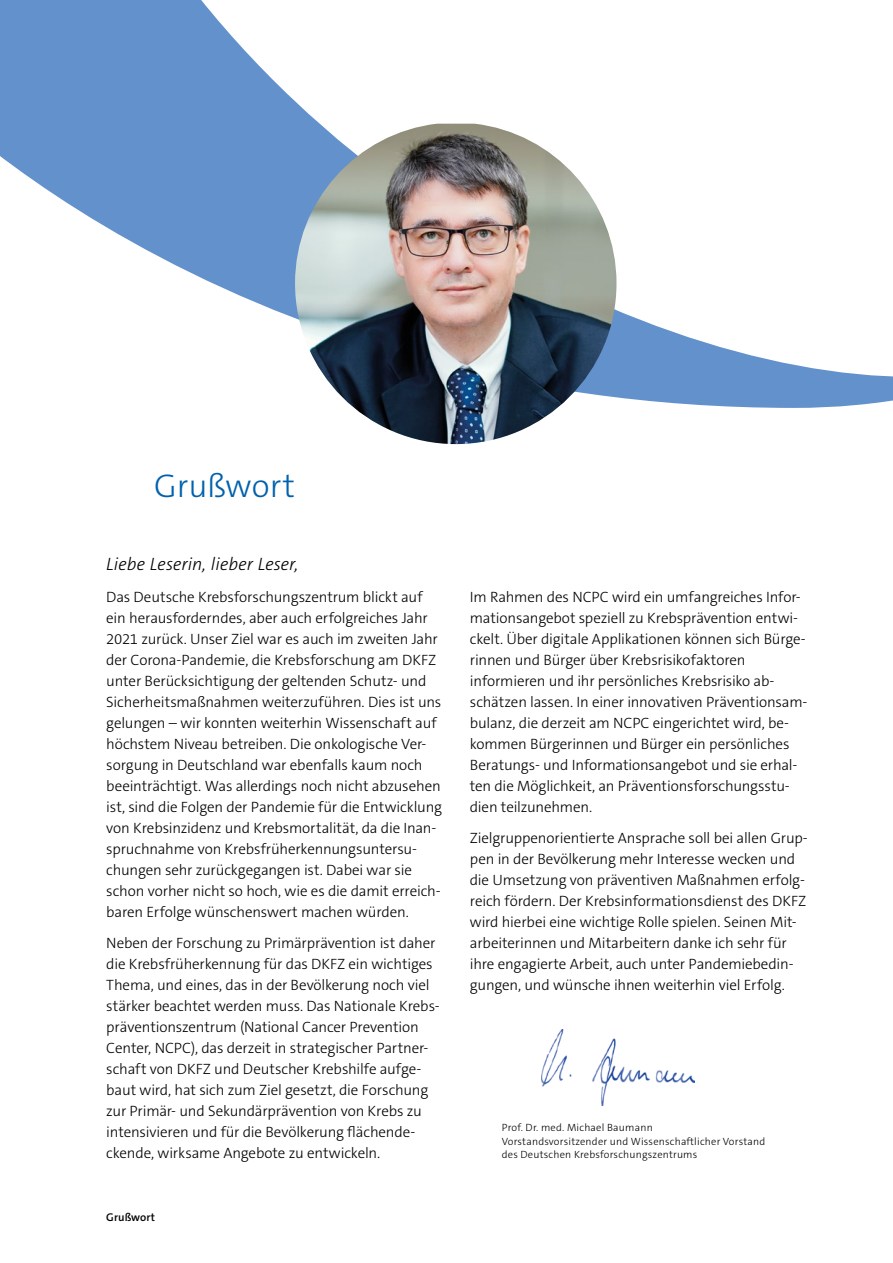
<style>
.page{position:relative;width:893px;height:1263px;background:#fff}
.page>*{position:absolute;margin:0;border:0;box-sizing:border-box;transform-origin:0 0}
.t1{font:300 33px "The Sans C5";color:#0061ad}
.t2{font:italic 300 18px "The Sans C5";color:#000}
.t3{font:300 15px/21px "The Sans C5";letter-spacing:-.01em;color:#000}
.t4{font:600 11.25px "The Sans C5";letter-spacing:.01em;color:#000}
.t5{font:300 10.5px/13.5px "The Sans C5";letter-spacing:.02em;color:#000}
</style>
<div class="page">
<svg style="left:0;top:0;width:893px;height:408px"></svg>
<img style="left:295px;top:124px;width:321px;height:320px">
<img style="left:541px;top:1029px;width:153px;height:77px">
<h1 class="t1" style="left:154px;top:464px;width:142px">Grußwort</h1>
<p class="t2" style="left:106px;top:552px;width:194px">Liebe Leserin, lieber Leser,</p>
<p class="t3" style="left:106px;top:586px;width:337px">Das Deutsche Krebsforschungszentrum blickt auf ein herausforderndes, aber auch erfolgreiches Jahr 2021 zurück. Unser Ziel war es auch im zweiten Jahr der Corona-Pandemie, die Krebsforschung am DKFZ unter Berücksichtigung der geltenden Schutz- und Sicherheitsmaßnahmen weiterzuführen. Dies ist uns gelungen – wir konnten weiterhin Wissenschaft auf höchstem Niveau betreiben. Die onkologische Ver&shy;sorgung in Deutschland war ebenfalls kaum noch beeinträchtigt. Was allerdings noch nicht abzusehen ist, sind die Folgen der Pandemie für die Entwicklung von Krebsinzidenz und Krebsmortalität, da die Inan&shy;spruchnahme von Krebsfrüherkennungsuntersu&shy;chungen sehr zurückgegangen ist. Dabei war sie schon vorher nicht so hoch, wie es die damit erreich&shy;baren Erfolge wünschenswert machen würden.</p>
<p class="t3" style="left:106px;top:933px;width:335px">Neben der Forschung zu Primärprävention ist daher die Krebsfrüherkennung für das DKFZ ein wichtiges Thema, und eines, das in der Bevölkerung noch viel stärker beachtet werden muss. Das Nationale Krebs&shy;präventionszentrum (National Cancer Prevention Center, NCPC), das derzeit in strategischer Partner&shy;schaft von DKFZ und Deutscher Krebshilfe aufge&shy;baut wird, hat sich zum Ziel gesetzt, die Forschung zur Primär- und Sekundärprävention von Krebs zu intensivieren und für die Bevölkerung flächende&shy;ckende, wirksame Angebote zu entwickeln.</p>
<p class="t4" style="left:106px;top:1210px;width:50px">Grußwort</p>
<p class="t3" style="left:470px;top:586px;width:339px">Im Rahmen des NCPC wird ein umfangreiches Infor&shy;mationsangebot speziell zu Krebsprävention entwi&shy;ckelt. Über digitale Applikationen können sich Bürge&shy;rinnen und Bürger über Krebsrisikofaktoren informieren und ihr persönliches Krebsrisiko ab&shy;schätzen lassen. In einer innovativen Präventionsam&shy;bulanz, die derzeit am NCPC eingerichtet wird, be&shy;kommen Bürgerinnen und Bürger ein persönliches Beratungs- und Informationsangebot und sie erhal&shy;ten die Möglichkeit, an Präventionsforschungsstu&shy;dien teilzunehmen.</p>
<p class="t3" style="left:470px;top:828px;width:339px">Zielgruppenorientierte Ansprache soll bei allen Grup&shy;pen in der Bevölkerung mehr Interesse wecken und die Umsetzung von präventiven Maßnahmen erfolg&shy;reich fördern. Der Krebsinformationsdienst des DKFZ wird hierbei eine wichtige Rolle spielen. Seinen Mit&shy;arbeiterinnen und Mitarbeitern danke ich sehr für ihre engagierte Arbeit, auch unter Pandemiebedin&shy;gungen, und wünsche ihnen weiterhin viel Erfolg.</p>
<p class="t5" style="left:502px;top:1121px;width:265px">Prof. Dr. med. Michael Baumann<br>Vorstandsvorsitzender und Wissenschaftlicher Vorstand des Deutschen Krebsforschungszentrums</p>
</div>
